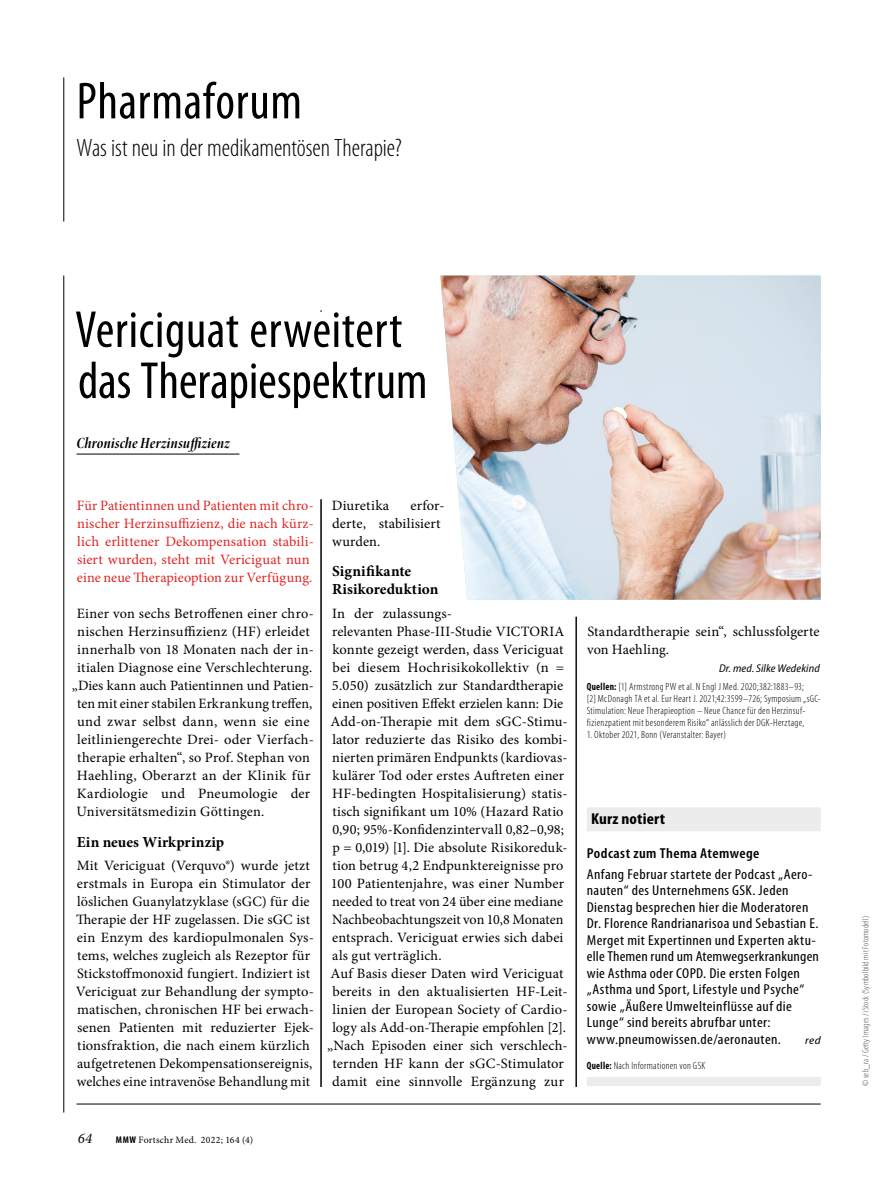
<style>
.page{position:relative;width:893px;height:1187px;background:#fff}
.page>*{position:absolute;margin:0;border:0;box-sizing:border-box;transform-origin:0 0}
.Title_klein{font:condensed 52.5px/51px "Myriad Pro";letter-spacing:.01em;color:#000}
.t1{font:300 condensed 25.2px "Myriad Pro";letter-spacing:-.005em;color:#000}
.SuperTitle_1Pharma{font:15.75px "Minion Pro Bold Cn It Disp";letter-spacing:.005em;color:#000}
.NoXML_Kurz_notiert{font:700 condensed 15.75px "Myriad Pro";letter-spacing:.01em;color:#000;scale:1.1 1}
.SectionHeading_1_x{font:700 15.3px/18px "Minion Pro";letter-spacing:.005em;color:#000}
.t2{font:italic 14.85px "Minion Pro";color:#000}
.Para_Kurz_notiert{font:condensed 14.4px/16.5px "Myriad Pro";letter-spacing:.025em;color:#000;scale:1.1 1}
.Title_Kurz_notiert{font:600 condensed 14.4px "Myriad Pro";letter-spacing:.025em;color:#000;scale:1.1 1}
.Para_x{font:14.25px/18px "Minion Pro";letter-spacing:.01em;color:#000}
.Trailer_kleinrot{font:14.25px/18px "Minion Pro";letter-spacing:.005em;color:#de2524}
.Para_x-2{font:14.25px "Minion Pro";letter-spacing:-.01em;color:#000}
.Para_x-3{font:14.25px "Minion Pro";letter-spacing:.03em;color:#000}
.Para_x-4{font:italic semi-condensed 11.25px "Myriad Pro";letter-spacing:.01em;color:#000}
.Para_Kurz_notiert-2{font:italic semi-condensed 11.25px "Myriad Pro";color:#000;scale:1.1 1}
.Source_x{font:300 condensed 10.5px/12px "Myriad Pro";letter-spacing:.03em;color:#000}
.Source_BoxLine{font:300 condensed 10.5px "Myriad Pro";letter-spacing:.03em;color:#000}
.t3{font:9.75px "Minion Pro";letter-spacing:.025em;color:#000}
.Image_Source_x{font:300 condensed 9px "Myriad Pro";letter-spacing:.02em;color:#4d4d4c}
.s1{font-family:"Myriad Pro";font-weight:700;font-stretch:condensed}
.s2{font-weight:700}
</style>
<div class="page">
<hr style="left:64px;top:77px;width:1px;height:144px;background:#000">
<hr style="left:64px;top:275px;width:1px;height:837px;background:#000">
<hr style="left:77px;top:1103px;width:744px;height:1px;background:#000">
<hr style="left:77px;top:454px;width:162px;height:1px;background:#000">
<hr style="left:321px;top:499px;width:1px;height:587px;background:#000">
<hr style="left:576px;top:616px;width:1px;height:470px;background:#000">
<div style="left:587px;top:807px;width:234px;height:24px;background:#ececec"></div>
<div style="left:587px;top:1076px;width:234px;height:9px;background:#ececec"></div>
<img style="left:440px;top:275px;width:381px;height:324px">
<h1 class="Title_klein" style="left:77px;top:75px;width:227px">Pharmaforum</h1>
<h2 class="t1" style="left:77px;top:134px;width:327px">Was ist neu in der medikamentösen Therapie?</h2>
<p class="Title_klein" style="left:75px;top:303px;width:354px">Vericiguat erweitert das Therapiespektrum</p>
<p class="SuperTitle_1Pharma" style="left:76px;top:433px;width:155px">Chronische Herzinsuffizienz</p>
<p class="Trailer_kleinrot" style="left:77px;top:496px;width:238px">Für Patientinnen und Patienten mit chro&shy;nischer Herzinsuffizienz, die nach kürz&shy;lich erlittener Dekompensation stabili&shy;siert wurden, steht mit Vericiguat nun eine neue Therapieoption zur Verfügung.</p>
<p class="Para_x" style="left:77px;top:604px;width:238px">Einer von sechs Betroffenen einer chro-</p>
<p class="Para_x" style="left:77px;top:622px;width:234px">nischen Herzinsuffizienz (HF) erleidet</p>
<p class="Para_x" style="left:77px;top:640px;width:238px">innerhalb von 18 Monaten nach der in-</p>
<p class="Para_x" style="left:77px;top:658px;width:237px">itialen Diagnose eine Verschlechterung.</p>
<p class="Para_x-2" style="left:72px;top:675px;width:243px">„Dies kann auch Patientinnen und Patien-</p>
<p class="Para_x" style="left:77px;top:694px;width:237px">ten mit einer stabilen Erkrankung treffen,</p>
<p class="Para_x" style="left:77px;top:712px;width:234px">und zwar selbst dann, wenn sie eine</p>
<p class="Para_x" style="left:77px;top:730px;width:236px">leitliniengerechte Drei- oder Vierfach-</p>
<p class="Para_x" style="left:77px;top:748px;width:234px">therapie erhalten“, so Prof. Stephan von</p>
<p class="Para_x-3" style="left:77px;top:765px;width:235px">Haehling, Oberarzt an der Klinik für</p>
<p class="Para_x" style="left:77px;top:784px;width:235px">Kardiologie und Pneumologie der</p>
<p class="Para_x" style="left:77px;top:802px;width:189px">Universitätsmedizin Göttingen.</p>
<p class="SectionHeading_1_x" style="left:77px;top:832px;width:149px">Ein neues Wirkprinzip</p>
<p class="Para_x" style="left:76px;top:856px;width:239px">Mit Vericiguat (Verquvo®) wurde jetzt erstmals in Europa ein Stimulator der löslichen Guanylatzyklase (sGC) für die Therapie der HF zugelassen. Die sGC ist ein Enzym des kardiopulmonalen Sys&shy;tems, welches zugleich als Rezeptor für Stickstoffmonoxid fungiert. Indiziert ist Vericiguat zur Behandlung der sympto&shy;matischen, chronischen HF bei erwach&shy;senen Patienten mit reduzierter Ejek&shy;tionsfraktion, die nach einem kürzlich aufgetretenen Dekompensationsereignis, welches eine intravenöse Behandlung mit</p>
<p class="Para_x" style="left:332px;top:496px;width:114px;text-indent:79px">erfor&shy;derte, stabilisiert wurden.</p>
<p class="SectionHeading_1_x" style="left:332px;top:562px;width:108px">Signifikante<br>Risikoreduktion</p>
<p class="Para_x" style="left:331px;top:604px;width:238px">In der zulassungs-<br>relevanten Phase-III-Studie VICTORIA konnte gezeigt werden, dass Vericiguat bei diesem Hochrisikokollektiv (n = 5.050) zusätzlich zur Standardtherapie einen positiven Effekt erzielen kann: Die Add-on-Therapie mit dem sGC-Stimu&shy;lator reduzierte das Risiko des kombi&shy;nierten primären Endpunkts (kardiovas&shy;kulärer Tod oder erstes Auftreten einer HF-bedingten Hospitalisierung) statis&shy;tisch signifikant um 10% (Hazard Ratio 0,90; 95%-Konfidenzintervall 0,82–0,98; p = 0,019) [1]. Die absolute Risikoreduk&shy;tion betrug 4,2 Endpunktereignisse pro 100 Patientenjahre, was einer Number needed to treat von 24 über eine mediane Nachbeobachtungszeit von 10,8 Monaten entsprach. Vericiguat erwies sich dabei als gut verträglich.</p>
<p class="Para_x" style="left:327px;top:964px;width:242px;text-align:center">Auf Basis dieser Daten wird Vericiguat bereits in den aktualisierten HF-Leit&shy;linien der European Society of Cardio&shy;logy als Add-on-Therapie empfohlen [2]. „Nach Episoden einer sich verschlech&shy;ternden HF kann der sGC-Stimulator damit eine sinnvolle Ergänzung zur</p>
<p class="Para_x" style="left:332px;top:496px;width:59px">Diuretika</p>
<p class="t2" style="left:78px;top:1128px;width:16px">64</p>
<p class="t3" style="left:116px;top:1132px;width:139px"><span class="s1">MMW</span> Fortschr Med. 2022; 164 (4)</p>
<p class="Para_x" style="left:587px;top:622px;width:234px">Standardtherapie sein“, schlussfolgerte von Haehling.</p>
<p class="Para_x-4" style="left:719px;top:662px;width:102px">Dr. med. Silke Wedekind</p>
<p class="Source_x" style="left:587px;top:680px;width:235px"><span class="s2">Quellen:</span> [1] Armstrong PW et al. N Engl J Med. 2020;382:1883–93;<br>[2] McDonagh TA et al. Eur Heart J. 2021;42:3599–726; Symposium „sGC-Stimulation: Neue Therapieoption – Neue Chance für den Herzinsuf&shy;fizienzpatient mit besonderem Risiko“ anlässlich der DGK-Herztage,</p>
<p class="Source_x" style="left:587px;top:728px;width:141px">1. Oktober 2021, Bonn (Veranstalter: Bayer)</p>
<p class="NoXML_Kurz_notiert" style="left:591px;top:809px;width:69px">Kurz notiert</p>
<p class="Title_Kurz_notiert" style="left:587px;top:845px;width:158px">Podcast zum Thema Atemwege</p>
<p class="Para_Kurz_notiert" style="left:587px;top:865px;width:213px">Anfang Februar startete der Podcast „Aero&shy;nauten“ des Unternehmens GSK. Jeden Dienstag besprechen hier die Moderatoren Dr. Florence Randrianarisoa und Sebastian E.<br>Merget mit Expertinnen und Experten aktu&shy;elle Themen rund um Atemwegserkrankungen wie Asthma oder COPD. Die ersten Folgen „Asthma und Sport, Lifestyle und Psyche“ sowie „Äußere Umwelteinflüsse auf die Lunge“ sind bereits abrufbar unter: www.pneumowissen.de/aeronauten.</p>
<p class="Para_Kurz_notiert-2" style="left:805px;top:1033px;width:16px">red</p>
<p class="Source_BoxLine" style="left:587px;top:1059px;width:120px"><span class="s2">Quelle:</span> Nach Informationen von GSK</p>
<p class="Image_Source_x" style="left:861px;top:1085px;width:172px;rotate:-90deg">© seb_ra / Getty Images / iStock (Symbolbild mit Fotomodell)</p>
</div>
